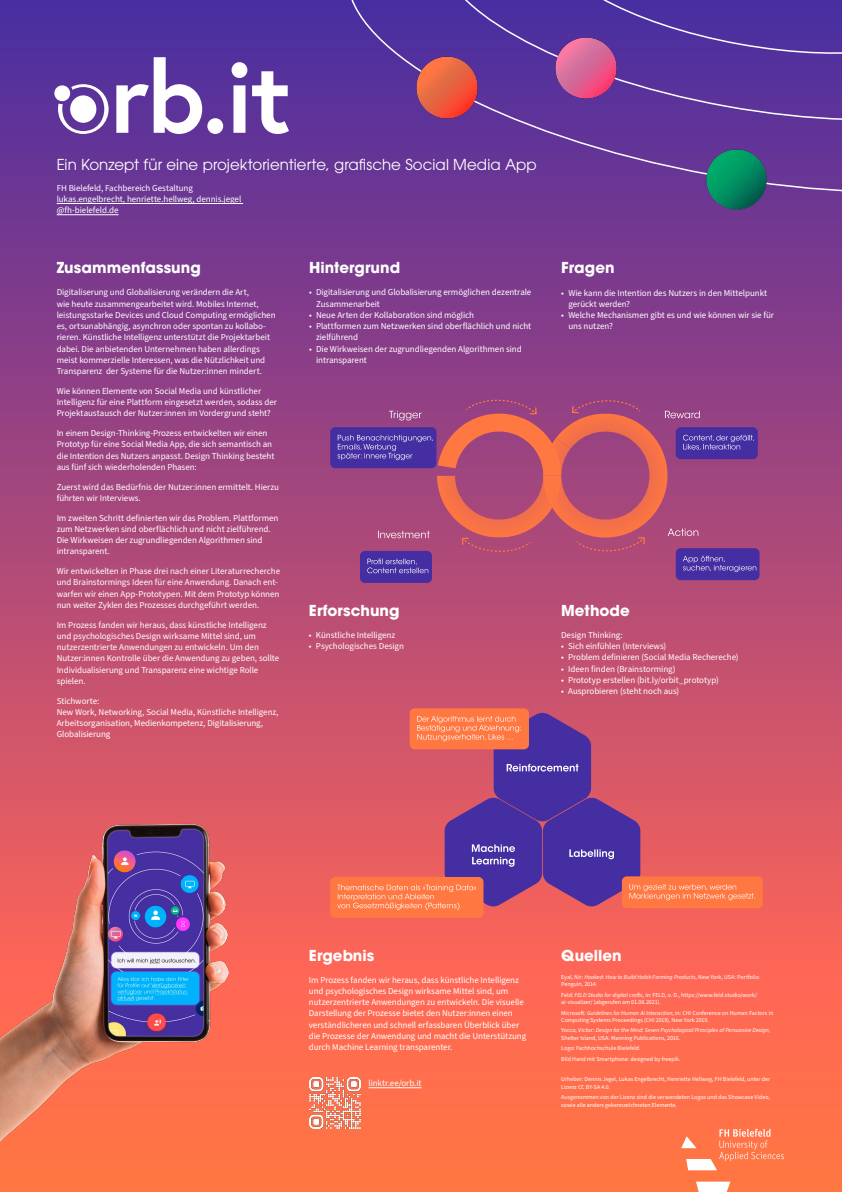
<style>
.page{position:relative;width:842px;height:1192px;background:#fff}
.page>*{position:absolute;margin:0;border:0;box-sizing:border-box;transform-origin:0 0}
.t1{font:700 15px "ITC Avant Garde Pro";letter-spacing:.005em;color:#fff}
.t2{font:15px "ITC Avant Garde Pro";letter-spacing:.005em;color:#fff}
.t3{font:9px/11.2px "Source Sans Pro";letter-spacing:-.01em;color:#fff}
.t4{font:6px/7.5px "Source Sans Pro";letter-spacing:-.005em;color:#fff}
.t5{font:italic 6px/7.5px "Source Sans Pro";letter-spacing:-.01em;color:#fff}
.s1{font-style:italic}
.s2{font-style:normal}
</style>
<div class="page">
<div style="left:0;top:0;width:842px;height:1192px;background:linear-gradient(to bottom,#4d2aa3,#ff7345)"></div>
<svg style="left:232px;top:62px;width:57px;height:72px"></svg>
<div style="left:207px;top:118px;width:16px;height:16px;background:#fff;border-radius:50%"></div>
<svg style="left:116px;top:57px;width:86px;height:77px"></svg>
<svg style="left:58px;top:84px;width:51px;height:50px"></svg>
<div style="left:70px;top:95px;width:26px;height:28px;background:#fff;border-radius:50%"></div>
<div style="left:54px;top:85px;width:16px;height:16px;background:#fff;border-radius:50%"></div>
<svg style="left:333px;top:0;width:509px;height:214px;background:#643697"></svg>
<svg style="left:429px;top:0;width:413px;height:137px;background:#5b359c"></svg>
<div style="left:541px;top:0;width:301px;height:64px;background:#4c309f"></div>
<img style="left:410px;top:51px;width:74px;height:73px">
<img style="left:700px;top:143px;width:73px;height:73px">
<img style="left:549px;top:31px;width:73px;height:74px">
<div style="left:330px;top:427px;width:106px;height:41px;background:#452ea1;border-radius:5px"></div>
<div style="left:676px;top:427px;width:82px;height:32px;background:#452ea1;border-radius:5px"></div>
<div style="left:360px;top:551px;width:72px;height:32px;background:#452ea1;border-radius:5px"></div>
<div style="left:676px;top:548px;width:83px;height:32px;background:#452ea1;border-radius:5px"></div>
<svg style="left:337px;top:400px;width:419px;height:173px;background:#a54d7b"></svg>
<img style="left:0;top:740px;width:299px;height:418px">
<div style="left:330px;top:877px;width:153px;height:41px;background:#ff7741;border-radius:5px"></div>
<div style="left:622px;top:876px;width:141px;height:32px;background:#ff7741;border-radius:5px"></div>
<div style="left:410px;top:708px;width:119px;height:41px;background:#ff7741;border-radius:5px"></div>
<svg style="left:337px;top:712px;width:418px;height:198px;background:#b85573"></svg>
<hr style="left:57px;top:203px;width:186px;height:1px;background:#fff">
<hr style="left:57px;top:215px;width:62px;height:1px;background:#fff">
<svg style="left:696px;top:1182px;width:34px;height:10px"></svg>
<svg style="left:681px;top:1129px;width:103px;height:41px;background:#ff8b64"></svg>
<hr style="left:369px;top:1088px;width:53px;height:1px;background:#fff">
<img style="left:309px;top:1077px;width:52px;height:52px">
<h1 class="t2" style="left:57px;top:155px;width:481px">Ein Konzept für eine projektorientierte, grafische Social Media App</h1>
<p class="t3" style="left:57px;top:182px;width:186px">FH Bielefeld, Fachbereich Gestaltung lukas.engelbrecht, henriette.hellweg, dennis.jegel @fh-bielefeld.de</p>
<h1 class="t1" style="left:57px;top:258px;width:146px">Zusammenfassung</h1>
<p class="t3" style="left:57px;top:287px;width:220px">Digitaliserung und Globalisierung verändern die Art,<br>wie heute zusammengearbeitet wird. Mobiles Internet, leistungsstarke Devices und Cloud Computing ermöglichen es, ortsunabhängig, asynchron oder spontan zu kollabo&shy;rieren. Künstliche Intelligenz unterstützt die Projektarbeit dabei. Die anbietenden Unternehmen haben allerdings meist kommerzielle Interessen, was die Nützlichkeit und Transparenz der Systeme für die Nutzer:innen mindert.</p>
<p class="t3" style="left:57px;top:385px;width:222px">Wie können Elemente von Social Media und künstlicher<br>Intelligenz für eine Plattform eingesetzt werden, sodass der<br>Projektaustausch der Nutzer:innen im Vordergrund steht?</p>
<p class="t3" style="left:57px;top:428px;width:219px">In einem Design-Thinking-Prozess entwickelten wir einen Prototyp für eine Social Media App, die sich semantisch an die Intention des Nutzers anpasst. Design Thinking besteht aus fünf sich wiederholenden Phasen:</p>
<p class="t3" style="left:57px;top:481px;width:224px">Zuerst wird das Bedürfnis der Nutzer:innen ermittelt. Hierzu führten wir Interviews.</p>
<p class="t3" style="left:57px;top:512px;width:223px">Im zweiten Schritt definierten wir das Problem. Plattformen zum Netzwerken sind oberflächlich und nicht zielführend.<br>Die Wirkweisen der zugrundliegenden Algorithmen sind intransparent.</p>
<p class="t3" style="left:57px;top:566px;width:225px">Wir entwickelten in Phase drei nach einer Literaturrecherche und Brainstormings Ideen für eine Anwendung. Danach ent&shy;warfen wir einen App-Prototypen. Mit dem Prototyp können nun weiter Zyklen des Prozesses durchgeführt werden.</p>
<p class="t3" style="left:57px;top:619px;width:224px">Im Prozess fanden wir heraus, dass künstliche Intelligenz und psychologisches Design wirksame Mittel sind, um nutzerzentrierte Anwendungen zu entwickeln. Um den Nutzer:innen Kontrolle über die Anwendung zu geben, sollte Individualisierung und Transparenz eine wichtige Rolle spielen.</p>
<p class="t3" style="left:57px;top:695px;width:223px">Stichworte:<br>New Work, Networking, Social Media, Künstliche Intelligenz, Arbeitsorganisation, Medienkompetenz, Digitalisierung, Globalisierung</p>
<h1 class="t1" style="left:309px;top:258px;width:93px">Hintergrund</h1>
<p class="t3" style="left:316px;top:287px;width:217px;text-indent:-7px">• Digitalisierung und Globalisierung ermöglichen dezentrale<br>Zusammenarbeit</p>
<p class="t3" style="left:309px;top:309px;width:167px">• Neue Arten der Kollaboration sind möglich</p>
<p class="t3" style="left:316px;top:321px;width:217px;text-indent:-7px">• Plattformen zum Netzwerken sind oberflächlich und nicht zielführend</p>
<p class="t3" style="left:316px;top:343px;width:207px;text-indent:-7px">• Die Wirkweisen der zugrundliegenden Algorithmen sind intransparent</p>
<h1 class="t1" style="left:309px;top:600px;width:92px">Erforschung</h1>
<p class="t3" style="left:309px;top:630px;width:88px">• Künstliche Intelligenz</p>
<p class="t3" style="left:309px;top:641px;width:97px">• Psychologisches Design</p>
<h1 class="t1" style="left:561px;top:258px;width:55px">Fragen</h1>
<p class="t3" style="left:568px;top:287px;width:200px;text-indent:-7px">• Wie kann die Intention des Nutzers in den Mittelpunkt gerü ckt werden?</p>
<p class="t3" style="left:568px;top:310px;width:207px;text-indent:-7px">• Welche Mechanismen gibt es und wie können wir sie für uns nutzen?</p>
<h1 class="t1" style="left:561px;top:600px;width:70px">Methode</h1>
<p class="t3" style="left:561px;top:630px;width:63px">Design Thinking:</p>
<p class="t3" style="left:561px;top:641px;width:107px">• Sich einfühlen (Interviews)</p>
<p class="t3" style="left:561px;top:652px;width:179px">• Problem definieren (Social Media Rechereche)</p>
<p class="t3" style="left:561px;top:663px;width:116px">• Ideen finden (Brainstorming)</p>
<p class="t3" style="left:561px;top:675px;width:159px">• Prototyp erstellen (bit.ly/orbit_prototyp)</p>
<p class="t3" style="left:561px;top:686px;width:120px">• Ausprobieren (steht noch aus)</p>
<h1 class="t1" style="left:309px;top:945px;width:67px">Ergebnis</h1>
<p class="t3" style="left:309px;top:974px;width:219px">Im Prozess fanden wir heraus, dass künstliche Intelligenz und psychologisches Design wirksame Mittel sind, um nutzerzentrierte Anwendungen zu entwickeln. Die visuelle Darstellung der Prozesse bietet den Nutzer:innen einen verständlicheren und schnell erfassbaren Überblick über die Prozesse der Anwendung und macht die Unterstützung durch Machine Learning transparenter.</p>
<p class="t3" style="left:369px;top:1078px;width:55px">linktr.ee/orb.it</p>
<h1 class="t1" style="left:561px;top:945px;width:62px">Quellen</h1>
<p class="t4" style="left:561px;top:973px;width:199px">Eyal, Nir: <span class="s1">Hooked: How to Build Habit-Forming Products</span>, New York, USA: Portfolio<br>Penguin, 2014.</p>
<p class="t4" style="left:561px;top:991px;width:197px">Feld: <span class="s1">FELD Studio for digital crafts</span>, in: FELD, o. D., https://www.feld.studio/work/ ai-visualizer/ (abgerufen am 01.08.2021).</p>
<p class="t4" style="left:561px;top:1009px;width:214px">Microsoft: <span class="s1">Guidelines for Human Ai Interaction</span>, in: CHI Conference on Human Factors in<br>Computing Systems Proceedings (CHI 2019), New York 2019.</p>
<p class="t5" style="left:561px;top:1027px;width:210px"><span class="s2">Yocco, Victor:</span> Design for the Mind: Seven Psychological Principles of Persuasive Design<span class="s2">,<br>Shelter Island, USA: Manning Publications, 2016.</span></p>
<p class="t4" style="left:561px;top:1043px;width:121px;line-height:10.3px">Logo: Fachhochschule Bielefeld.<br>Bild Hand mit Smartphone: designed by freepik.</p>
<p class="t4" style="left:561px;top:1076px;width:210px">Urheber: Dennis Jegel, Lukas Engelbrecht, Henriette Hellweg, FH Bielefeld, unter der<br>Lizenz CC BY-SA 4.0.</p>
<p class="t4" style="left:561px;top:1093px;width:210px">Ausgenommen von der Lizenz sind die verwendeten Logos und das Showcase Video, sowie alle anders gekennzeichneten Elemente.</p>
</div>
